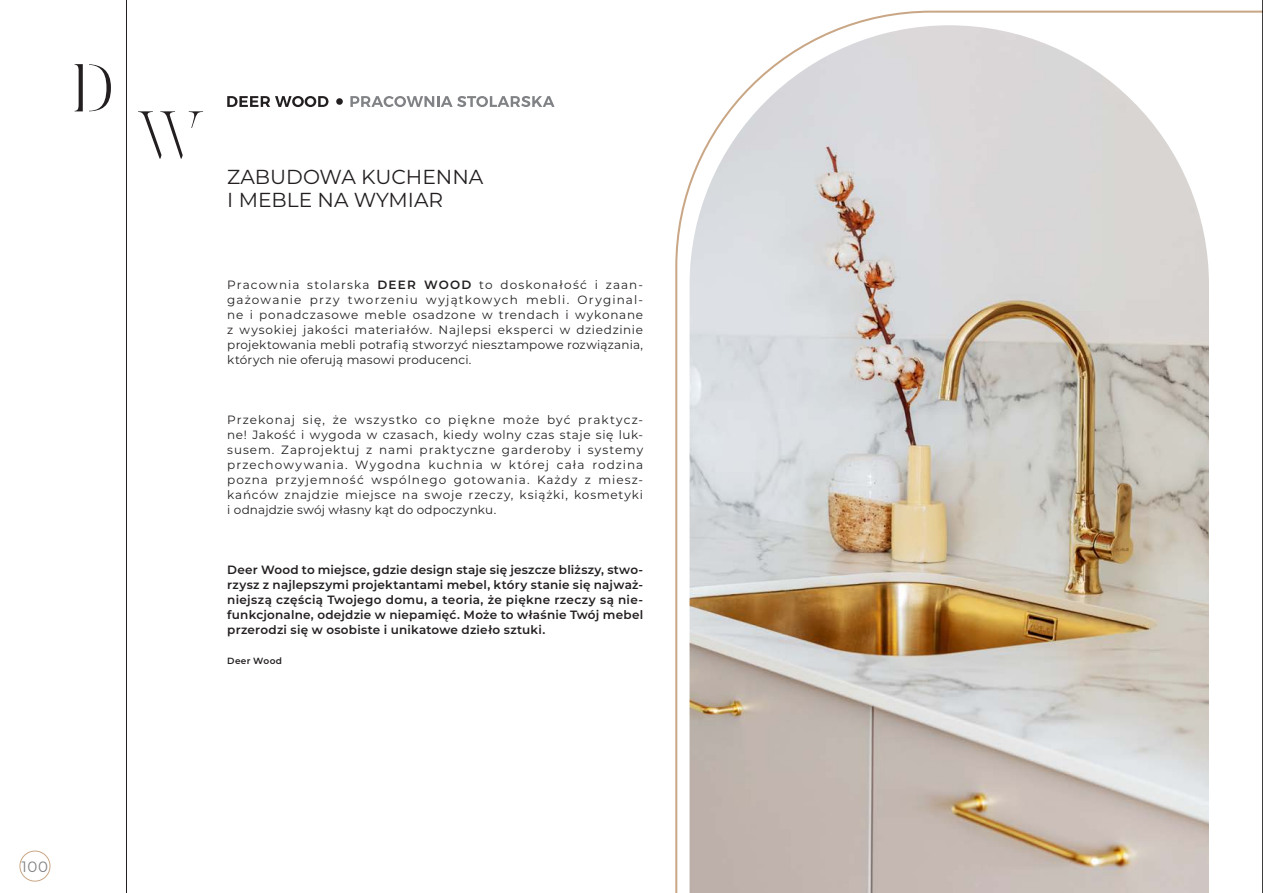
<style>
.page{position:relative;width:1263px;height:893px;background:#fff}
.page>*{position:absolute;margin:0;border:0;box-sizing:border-box;transform-origin:0 0}
.t1{font:20.25px/22.5px "Montserrat";color:#231f20}
.t2{font:15px "Montserrat";color:#808285}
.body_just{font:12px/15px "Montserrat";letter-spacing:.02em;color:#231f20;text-align:justify}
.body_just-2{font:600 12px/15px "Montserrat";letter-spacing:.02em;color:#231f20;text-align:justify}
.body_just-3{font:600 9px "Montserrat";letter-spacing:.035em;color:#231f20}
.s1{font-weight:600}
</style>
<div class="page">
<div style="left:20px;top:851px;width:30px;height:30px;border:1px solid #c9a786;border-radius:50%"></div>
<svg style="left:75px;top:64px;width:36px;height:47px"></svg>
<svg style="left:138px;top:111px;width:65px;height:48px"></svg>
<hr style="left:126px;top:0;width:1px;height:893px;background:#231f20">
<svg style="left:227px;top:96px;width:101px;height:11px"></svg>
<svg style="left:336px;top:98px;width:7px;height:7px"></svg>
<svg style="left:350px;top:96px;width:204px;height:11px"></svg>
<svg style="left:675px;top:10px;width:587px;height:883px"></svg>
<img style="left:689px;top:25px;width:520px;height:868px">
<svg style="left:1262px;top:0;width:1px;height:893px"></svg>
<p class="t2" style="left:21px;top:856px;width:28px">100</p>
<p class="t1" style="left:227px;top:165px;width:258px">ZABUDOWA KUCHENNA<br>I MEBLE NA WYMIAR</p>
<p class="body_just" style="left:227px;top:277px;width:417px">Pracownia stolarska <span class="s1">DEER WOOD</span> to doskonałość i zaan&shy;gażowanie przy tworzeniu wyjątkowych mebli. Oryginal&shy;ne i ponadczasowe meble osadzone w trendach i wykonane z wysokiej jakości materiałów. Najlepsi eksperci w dziedzinie projektowania mebli potrafią stworzyć niesztampowe rozwiązania, których nie oferują masowi producenci.</p>
<p class="body_just" style="left:227px;top:412px;width:417px">Przekonaj się, że wszystko co piękne może być praktycz&shy;ne! Jakość i wygoda w czasach, kiedy wolny czas staje się luk&shy;susem. Zaprojektuj z nami praktyczne garderoby i systemy przechowywania. Wygodna kuchnia w której cała rodzina pozna przyjemność wspólnego gotowania. Każdy z miesz&shy;kańców znajdzie miejsce na swoje rzeczy, książki, kosmetyki i odnajdzie swój własny kąt do odpoczynku.</p>
<p class="body_just-2" style="left:227px;top:562px;width:417px">Deer Wood to miejsce, gdzie design staje się jeszcze bliższy, stwo&shy;rzysz z najlepszymi projektantami mebel, który stanie się najważ&shy;niejszą częścią Twojego domu, a teoria, że piękne rzeczy są nie&shy;funkcjonalne, odejdzie w niepamięć. Może to właśnie Twój mebel przerodzi się w osobiste i unikatowe dzieło sztuki.</p>
<p class="body_just-3" style="left:227px;top:654px;width:56px">Deer Wood</p>
</div>
